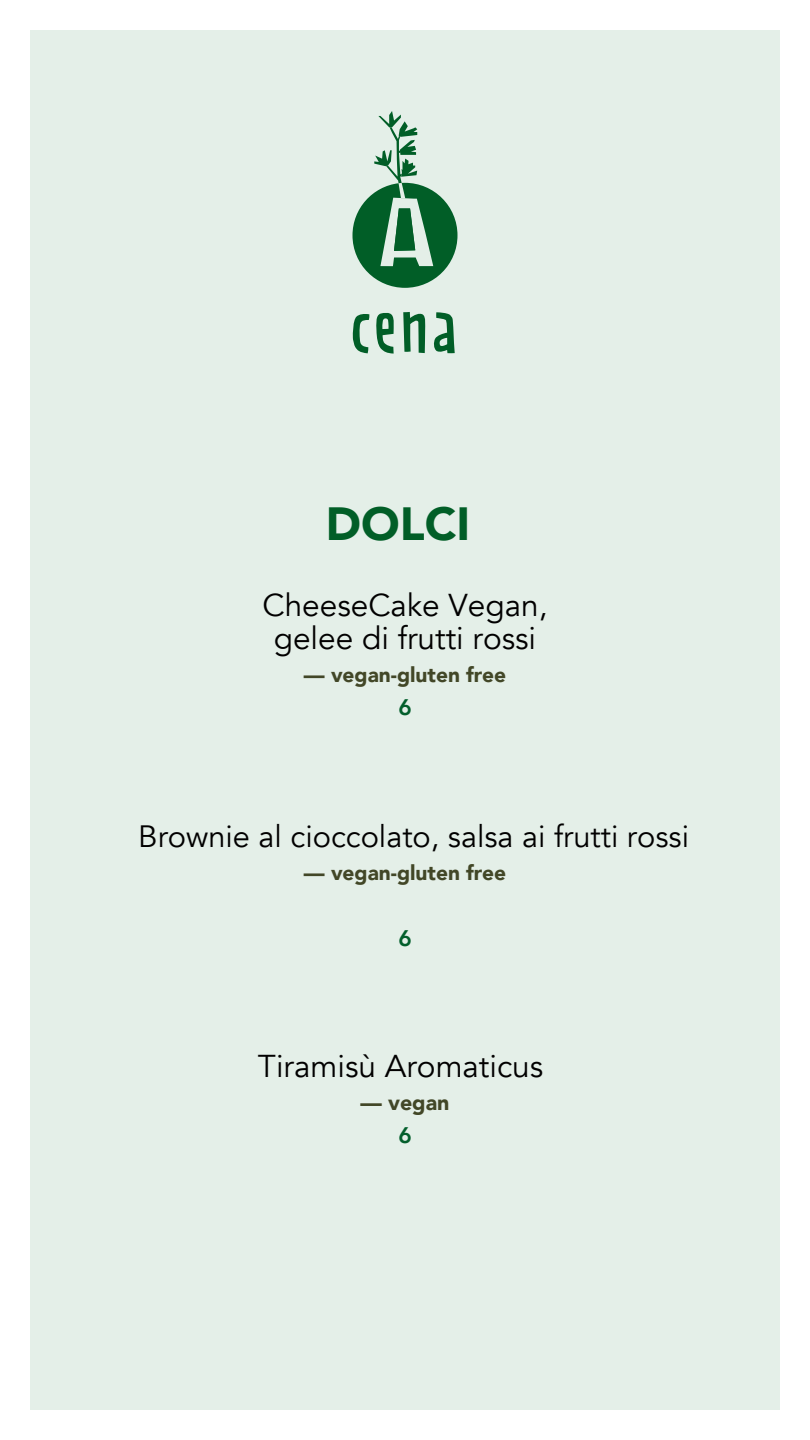
<style>
.page{position:relative;width:810px;height:1440px;background:#fff}
.page>*{position:absolute;margin:0;border:0;box-sizing:border-box;transform-origin:0 0}
.t1{font:70.5px "Prater Block Two Fill";color:#015e27}
.t2{font:900 46.5px "Avenir";color:#015e27}
.t3{font:31.58px/33px "Avenir";color:#010000;text-align:center}
.t4{font:30.83px "Avenir";color:#010000}
.t5{font:800 22.5px "Avenir";color:#035f2c}
.t6{font:900 21.38px "Avenir";color:#424727}
.t7{font:900 20.85px "Avenir";color:#424727}
</style>
<div class="page">
<div style="left:30px;top:30px;width:750px;height:1380px;background:#e4efe8"></div>
<svg style="left:352px;top:111px;width:106px;height:177px;background:#85b297"></svg>
<h1 class="t1" style="left:350px;top:284px;width:117px">cena</h1>
<h2 class="t2" style="left:326px;top:484px;width:146px">DOLCI</h2>
<p class="t3" style="left:262px;top:589px;width:287px">CheeseCake Vegan, gelee di frutti rossi</p>
<p class="t7" style="left:304px;top:657px;width:204px">— vegan-gluten free</p>
<p class="t5" style="left:398px;top:690px;width:15px">6</p>
<p class="t4" style="left:138px;top:818px;width:552px">Brownie al cioccolato, salsa ai frutti rossi</p>
<p class="t7" style="left:304px;top:855px;width:204px">— vegan-gluten free</p>
<p class="t5" style="left:398px;top:921px;width:15px">6</p>
<p class="t3" style="left:258px;top:1050px;width:287px">Tiramisù Aromaticus</p>
<p class="t6" style="left:360px;top:1085px;width:91px">— vegan</p>
<p class="t5" style="left:398px;top:1118px;width:15px">6</p>
</div>
